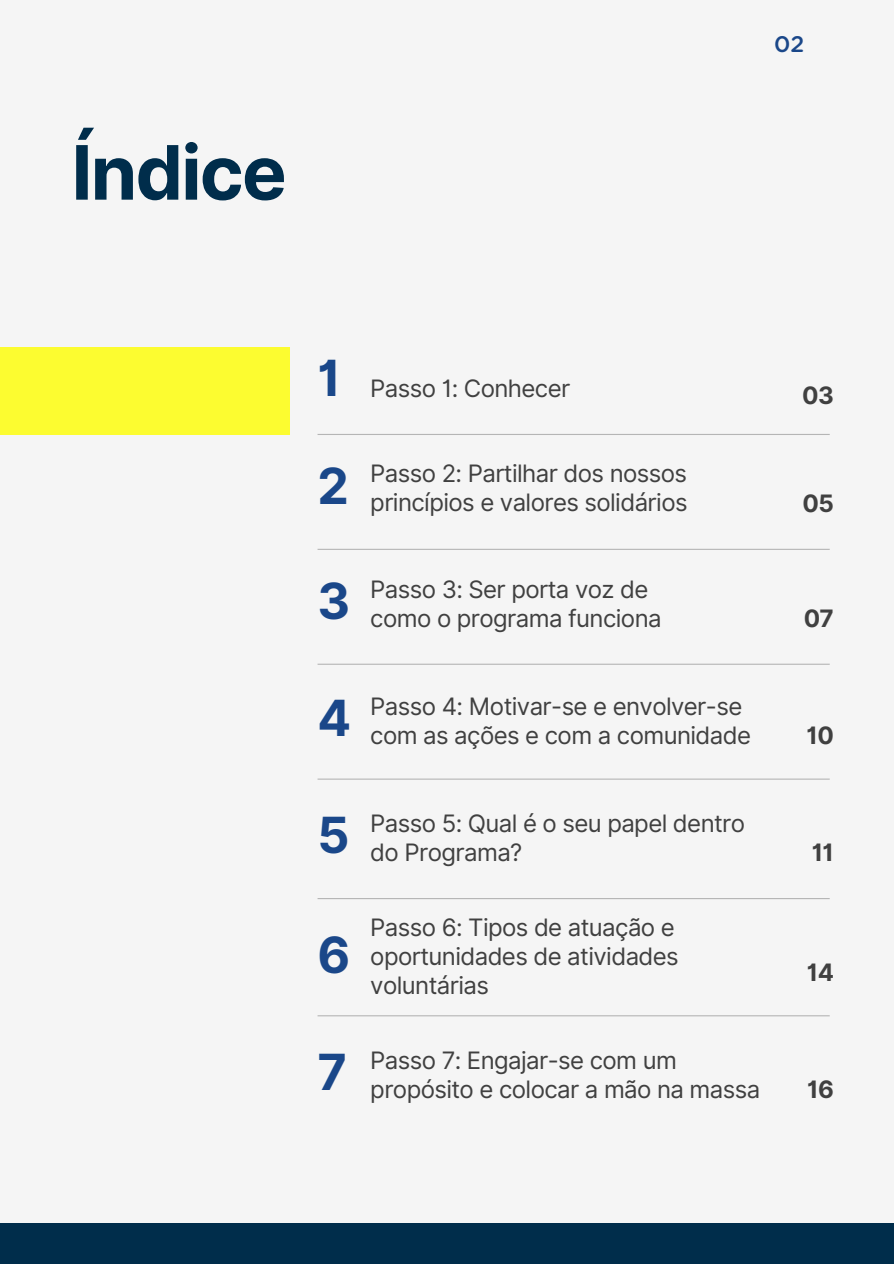
<style>
.page{position:relative;width:894px;height:1264px;background:#fff}
.page>*{position:absolute;margin:0;border:0;box-sizing:border-box;transform-origin:0 0}
.t1{font:700 75px "Inter";letter-spacing:-.025em;color:#002d4b}
.t2{font:700 49.8px "Inter";color:#1a4789}
.t3{font:24px/29.2px "Inter";letter-spacing:-.025em;color:#404040}
.t4{font:700 24px "Inter";letter-spacing:-.025em;color:#404040}
.t5{font:500 22.5px "Gotham Rounded";color:#1a4789}
</style>
<div class="page">
<div style="left:0;top:0;width:893px;height:1263px;background:#f5f5f5"></div>
<div style="left:0;top:1223px;width:893px;height:40px;background:#002d4b"></div>
<hr style="left:317px;top:434px;width:512px;height:1px;background:#b5b5b5">
<hr style="left:317px;top:549px;width:512px;height:1px;background:#b5b5b5">
<hr style="left:317px;top:663px;width:512px;height:1px;background:#b5b5b5">
<hr style="left:317px;top:778px;width:512px;height:1px;background:#b5b5b5">
<div style="left:0;top:347px;width:289px;height:87px;background:#fcfc30"></div>
<hr style="left:317px;top:898px;width:512px;height:1px;background:#b5b5b5">
<hr style="left:317px;top:1015px;width:512px;height:1px;background:#b5b5b5">
<p class="t1" style="left:71px;top:127px;width:217px">Índice</p>
<p class="t5" style="left:774px;top:34px;width:32px">02</p>
<p class="t2" style="left:317px;top:348px;width:25px">1</p>
<p class="t3" style="left:370px;top:374px;width:201px">Passo 1: Conhecer</p>
<p class="t2" style="left:317px;top:456px;width:33px">2</p>
<p class="t3" style="left:370px;top:458px;width:318px">Passo 2: Partilhar dos nossos</p>
<p class="t3" style="left:370px;top:487px;width:319px">princípios e valores solidários</p>
<p class="t2" style="left:317px;top:571px;width:34px">3</p>
<h1 class="t3" style="left:370px;top:574px;width:279px">Passo 3: Ser porta voz de</h1>
<h1 class="t3" style="left:370px;top:603px;width:293px">como o programa funciona</h1>
<p class="t2" style="left:317px;top:688px;width:35px">4</p>
<p class="t3" style="left:370px;top:691px;width:382px">Passo 4: Motivar-se e envolver-se com as ações e com a comunidade</p>
<p class="t2" style="left:317px;top:805px;width:34px">5</p>
<p class="t3" style="left:370px;top:808px;width:376px">Passo 5: Qual é o seu papel dentro do Programa?</p>
<p class="t2" style="left:317px;top:925px;width:34px">6</p>
<p class="t3" style="left:370px;top:912px;width:310px">Passo 6: Tipos de atuação e oportunidades de atividades voluntárias</p>
<p class="t2" style="left:317px;top:1042px;width:31px">7</p>
<p class="t3" style="left:370px;top:1045px;width:391px">Passo 7: Engajar-se com um propósito e colocar a mão na massa</p>
<p class="t4" style="left:802px;top:381px;width:33px">03</p>
<p class="t4" style="left:802px;top:489px;width:33px">05</p>
<p class="t4" style="left:803px;top:604px;width:32px">07</p>
<p class="t4" style="left:806px;top:721px;width:29px">10</p>
<p class="t4" style="left:811px;top:838px;width:24px">11</p>
<p class="t4" style="left:806px;top:957px;width:29px">14</p>
<p class="t4" style="left:807px;top:1075px;width:28px">16</p>
</div>
